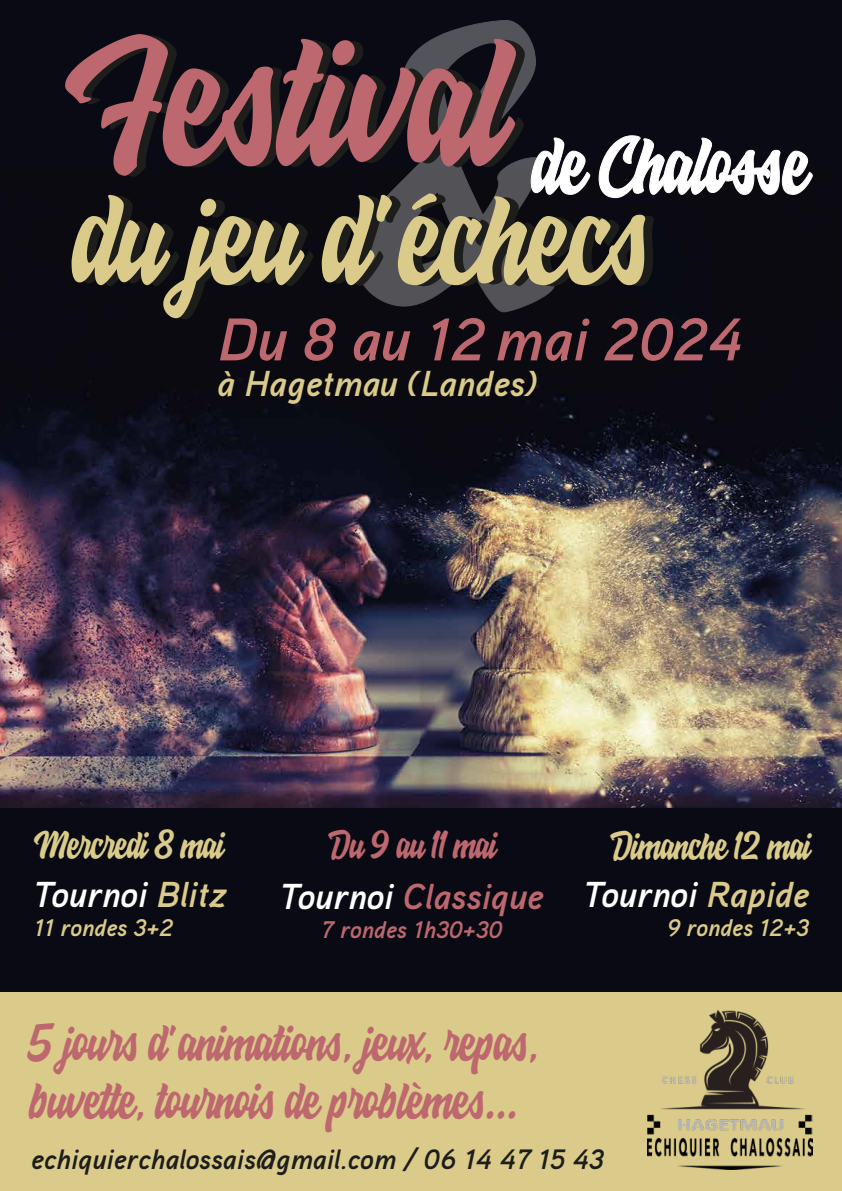
<style>
.page{position:relative;width:842px;height:1191px;background:#0a0a14}
.page>*{position:absolute;margin:0;border:0;box-sizing:border-box;transform-origin:0 0}
.t1{font:360px "Hoodson Script";color:#fff}
.t2{font:170px "Hoodson Script";color:#bd676f}
.t3{font:120px "Hoodson Script";color:#dbcb8a}
.t4{font:75px "Hoodson Script";color:#fff}
.t5{font:italic 700 60px "Aaux Pro";color:#bd676f}
.t6{font:48px/57.6px "Hoodson Script";color:#bd676f}
.t7{font:36px "Hoodson Script";color:#dbcb8a}
.t8{font:italic 700 36px "Aaux Pro";color:#fff}
.t9{font:italic 700 36px "Aaux Pro";color:#dbcb8a}
.t10{font:italic 700 36px "Aaux Pro";color:#bd676f}
.t11{font:36px "Hoodson Script";color:#bd676f}
.t12{font:italic 700 28px "Aaux Pro";color:#1d1d1b}
.t13{font:italic 700 24px "Aaux Pro";color:#dbcb8a}
.t14{font:italic 700 24px "Aaux Pro";color:#bd676f}
.s1{color:#dbcb8a}
.s2{color:#fff}
</style>
<div class="page">
<div style="left:0;top:992px;width:842px;height:199px;background:#dbcb8a"></div>
<img style="left:0;top:385px;width:842px;height:423px">
<svg style="left:354px;top:20px;width:201px;height:293px"></svg>
<svg style="left:530px;top:137px;width:61px;height:58px"></svg>
<svg style="left:598px;top:135px;width:215px;height:64px"></svg>
<img style="left:648px;top:1010px;width:165px;height:159px">
<h1 class="t1" style="left:338px;top:-53px;width:233px">&amp;</h1>
<h2 class="t2" style="left:72px;top:1px;width:434px">Festival</h2>
<h3 class="t3" style="left:72px;top:168px;width:578px">du jeu d’échecs</h3>
<h3 class="t4" style="left:531px;top:121px;width:278px">de Chalosse</h3>
<p class="t5" style="left:217px;top:300px;width:528px">Du 8 au 12 mai 2024</p>
<p class="t9" style="left:217px;top:360px;width:322px">à Hagetmau (Landes)</p>
<p class="t7" style="left:34px;top:823px;width:191px">Mercredi 8 mai</p>
<p class="t8" style="left:34px;top:871px;width:194px">Tournoi <span class="s1">Blitz</span></p>
<p class="t13" style="left:34px;top:912px;width:141px">11 rondes 3+2</p>
<p class="t11" style="left:330px;top:823px;width:167px">Du 9 au 11 mai</p>
<p class="t10" style="left:281px;top:873px;width:265px"><span class="s2">Tournoi</span> Classique</p>
<p class="t14" style="left:322px;top:914px;width:182px">7 rondes 1h30+30</p>
<p class="t6" style="left:29px;top:1018px;width:511px">5 jours d’animations, jeux, repas, buvette, tournois de problèmes...</p>
<p class="t7" style="left:612px;top:825px;width:200px">Dimanche 12 mai</p>
<p class="t8" style="left:584px;top:871px;width:226px">Tournoi <span class="s1">Rapide</span></p>
<p class="t13" style="left:667px;top:912px;width:144px">9 rondes 12+3</p>
<p class="t12" style="left:31px;top:1140px;width:574px">echiquierchalossais@gmail.com / 06 14 47 15 43</p>
</div>
